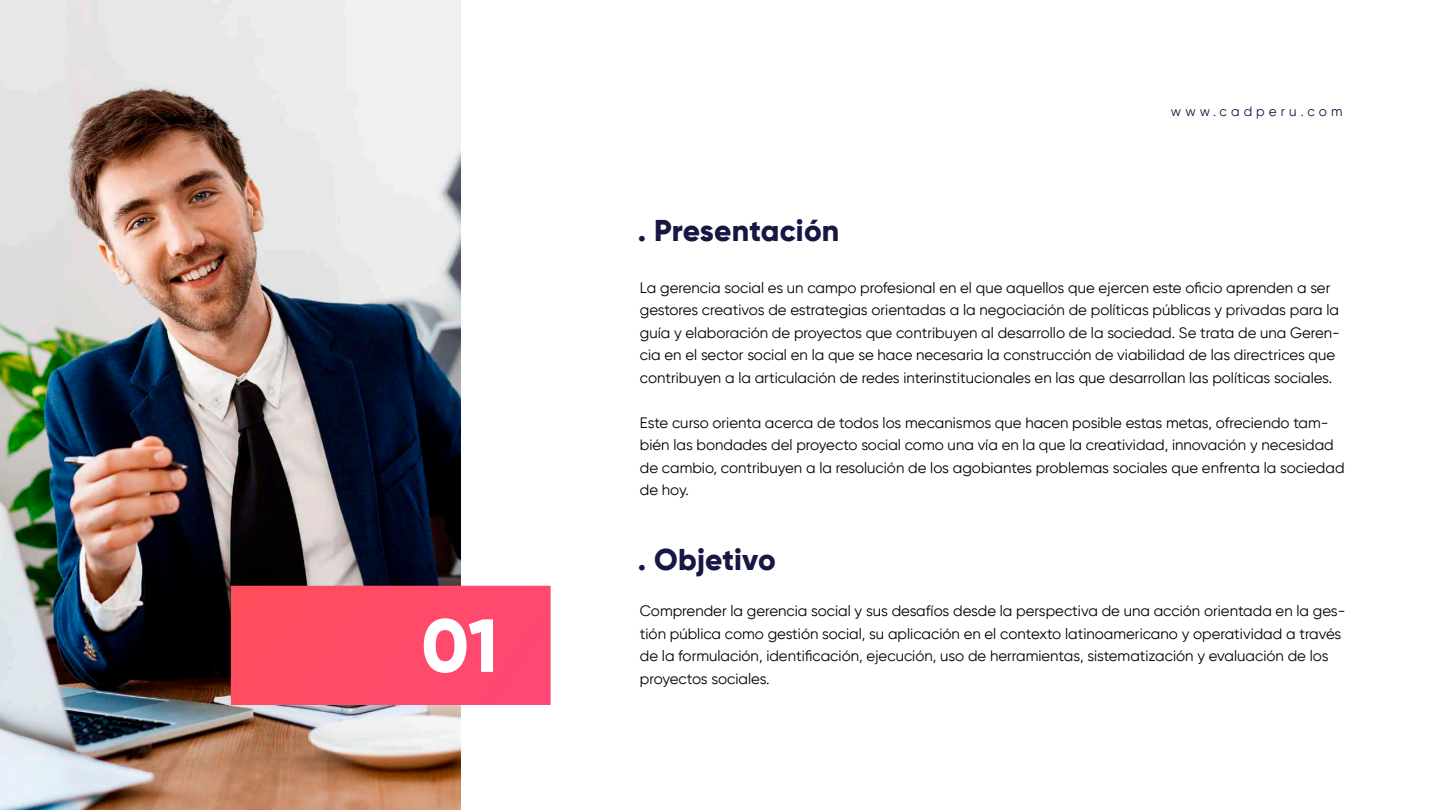
<style>
.page{position:relative;width:1440px;height:810px;background:#fff}
.page>*{position:absolute;margin:0;border:0;box-sizing:border-box;transform-origin:0 0}
.t1{font:800 75px "Gilroy";color:#fff}
.t2{font:800 30px "Gilroy";color:#171743}
.t3{font:15px/22.5px "Gilroy";color:#000}
.t4{font:13.5px "Gilroy";letter-spacing:.3em;color:#171743}
</style>
<div class="page">
<img style="left:0;top:0;width:460px;height:810px">
<svg style="left:231px;top:586px;width:320px;height:119px"></svg>
<h1 class="t1" style="left:422px;top:598px;width:78px">01</h1>
<h2 class="t2" style="left:638px;top:212px;width:203px">. Presentación</h2>
<p class="t4" style="left:1171px;top:103px;width:173px">www.cadperu.com</p>
<p class="t3" style="left:640px;top:276px;width:702px">La gerencia social es un campo profesional en el que aquellos que ejercen este oficio aprenden a ser gestores creativos de estrategias orientadas a la negociación de políticas públicas y privadas para la guía y elaboración de proyectos que contribuyen al desarrollo de la sociedad. Se trata de una Geren&shy;cia en el sector social en la que se hace necesaria la construcción de viabilidad de las directrices que contribuyen a la articulación de redes interinstitucionales en las que desarrollan las políticas sociales.</p>
<p class="t3" style="left:640px;top:411px;width:706px">Este curso orienta acerca de todos los mecanismos que hacen posible estas metas, ofreciendo tam&shy;bién las bondades del proyecto social como una vía en la que la creatividad, innovación y necesidad de cambio, contribuyen a la resolución de los agobiantes problemas sociales que enfrenta la sociedad de hoy.</p>
<h2 class="t2" style="left:638px;top:540px;width:140px">. Objetivo</h2>
<p class="t3" style="left:640px;top:599px;width:707px">Comprender la gerencia social y sus desafíos desde la perspectiva de una acción orientada en la ges&shy;tión pública como gestión social, su aplicación en el contexto latinoamericano y operatividad a través de la formulación, identificación, ejecución, uso de herramientas, sistematización y evaluación de los proyectos sociales.</p>
</div>
